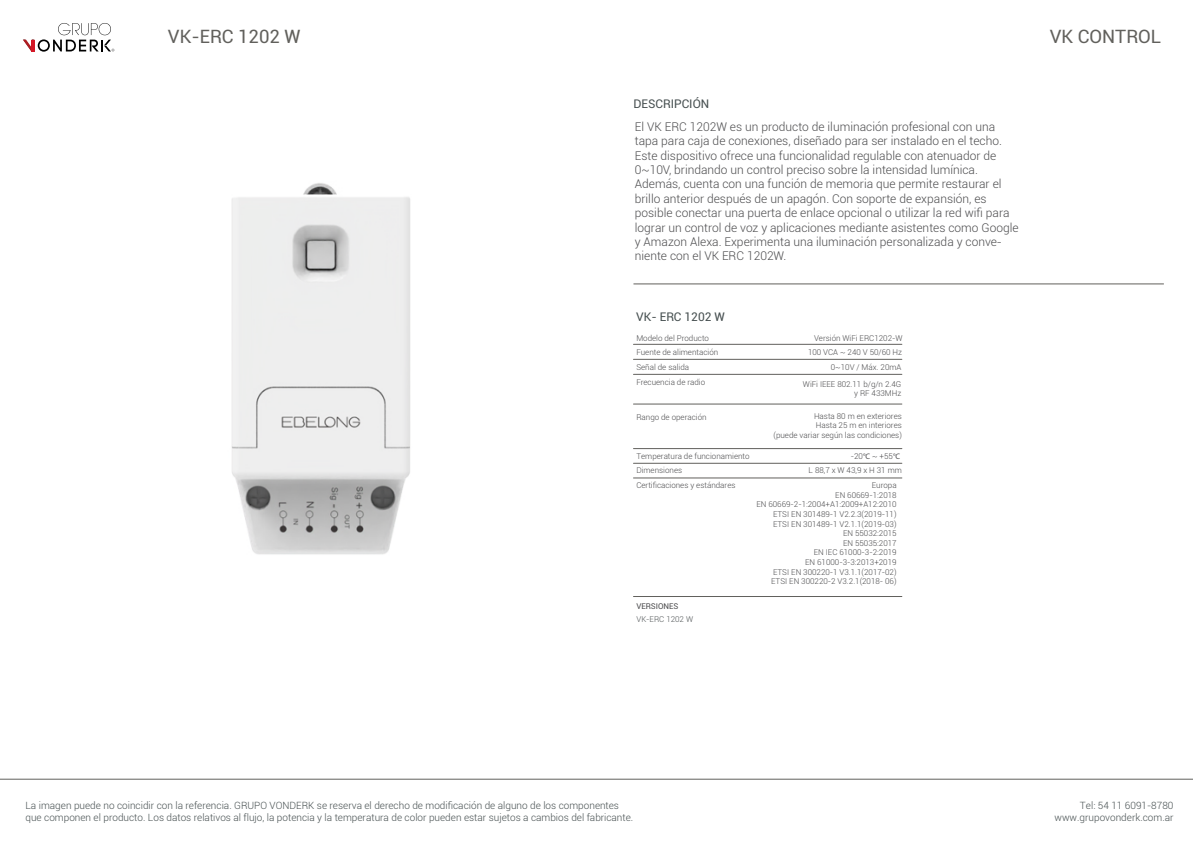
<style>
.page{position:relative;width:1193px;height:844px;background:#fff}
.page>*{position:absolute;margin:0;border:0;box-sizing:border-box;transform-origin:0 0}
.t1{font:18.6px "Roboto";color:#61605c}
.t2{font:300 12px/14.4px "Roboto";color:#4b4b4d}
.t3{font:12px "Roboto";color:#464f50}
.t4{font:300 10px/12px "Roboto";color:#464f50}
.t5{font:300 8px/9.6px "Roboto";color:#4b4b4d;text-align:right}
.t6{font:300 8px "Roboto";color:#4f5455}
.t7{font:8px "Roboto";color:#4b4b4d}
.s1{font-family:"Myriad Pro";font-weight:400}
</style>
<div class="page">
<hr style="left:633px;top:283px;width:531px;height:1px;background:#61605c">
<hr style="left:0;top:778px;width:1193px;height:1px;background:#61605c">
<hr style="left:633px;top:596px;width:269px;height:1px;background:#61605c">
<hr style="left:633px;top:344px;width:269px;height:1px;background:#61605c">
<hr style="left:633px;top:359px;width:269px;height:1px;background:#61605c">
<hr style="left:633px;top:374px;width:269px;height:1px;background:#61605c">
<hr style="left:633px;top:403px;width:269px;height:1px;background:#61605c">
<hr style="left:633px;top:448px;width:269px;height:1px;background:#61605c">
<hr style="left:633px;top:463px;width:269px;height:1px;background:#61605c">
<hr style="left:633px;top:477px;width:269px;height:1px;background:#61605c">
<svg style="left:23px;top:23px;width:91px;height:29px"></svg>
<img style="left:231px;top:183px;width:179px;height:372px">
<h1 class="t1" style="left:168px;top:23px;width:134px">VK-ERC 1202 W</h1>
<h1 class="t1" style="left:1050px;top:23px;width:113px">VK CONTROL</h1>
<h2 class="t3" style="left:633px;top:95px;width:77px">DESCRIPCIÓN</h2>
<p class="t2" style="left:635px;top:119px;width:385px">El VK ERC 1202W es un producto de iluminación profesional con una tapa para caja de conexiones, diseñado para ser instalado en el techo.<br>Este dispositivo ofrece una funcionalidad regulable con atenuador de 0~10V, brindando un control preciso sobre la intensidad lumínica.<br>Además, cuenta con una función de memoria que permite restaurar el brillo anterior después de un apagón. Con soporte de expansión, es posible conectar una puerta de enlace opcional o utilizar la red wifi para lograr un control de voz y aplicaciones mediante asistentes como Google y Amazon Alexa. Experimenta una iluminación personalizada y conve&shy;niente con el VK ERC 1202W.</p>
<h2 class="t3" style="left:636px;top:308px;width:90px">VK- ERC 1202 W</h2>
<p class="t5" style="left:636px;top:330px;width:83px;line-height:14.8px;text-align:left">Modelo del Producto<br>Fuente de alimentación<br>Señal de salida<br>Frecuencia de radio</p>
<p class="t5" style="left:636px;top:411px;width:72px">Rango de operación</p>
<p class="t5" style="left:636px;top:450px;width:115px">Temperatura de funcionamiento</p>
<p class="t5" style="left:808px;top:330px;width:96px;line-height:14.7px">Versión WiFi ERC1202-W<br>100 VCA ~ 240 V 50/60 Hz<br>0~10V / Máx. 20mA</p>
<p class="t5" style="left:803px;top:378px;width:100px">WiFi IEEE 802.11 b/g/n 2.4G y RF 433MHz</p>
<p class="t5" style="left:773px;top:410px;width:130px">Hasta 80 m en exteriores<br>Hasta 25 m en interiores<br>(puede variar según las condiciones)</p>
<p class="t5" style="left:851px;top:450px;width:51px">-20<span class="s1">°C</span> ~ +55<span class="s1">°C</span></p>
<p class="t5" style="left:636px;top:465px;width:47px">Dimensiones</p>
<p class="t5" style="left:808px;top:465px;width:95px">L 88,7 x W 43,9 x H 31 mm</p>
<p class="t5" style="left:636px;top:480px;width:101px">Certificaciones y estándares</p>
<p class="t7" style="left:636px;top:600px;width:43px">VERSIONES</p>
<p class="t6" style="left:636px;top:613px;width:58px">VK-ERC 1202 W</p>
<p class="t5" style="left:756px;top:480px;width:142px">Europa<br>EN 60669-1:2018<br>EN 60669-2-1:2004+A1:2009+A12:2010<br>ETSI EN 301489-1 V2.2.3(2019-11)<br>ETSI EN 301489-1 V2.1.1(2019-03)<br>EN 55032:2015<br>EN 55035:2017<br>EN IEC 61000-3-2:2019<br>EN 61000-3-3:2013+2019<br>ETSI EN 300220-1 V3.1.1(2017-02)<br>ETSI EN 300220-2 V3.2.1(2018- 06)</p>
<p class="t4" style="left:25px;top:799px;width:609px">La imagen puede no coincidir con la referencia. GRUPO VONDERK se reserva el derecho de modificación de alguno de los componentes que componen el producto. Los datos relativos al flujo, la potencia y la temperatura de color pueden estar sujetos a cambios del fabricante.</p>
<p class="t4" style="left:1054px;top:799px;width:121px;text-align:right">Tel: 54 11 6091-8780 www.grupovonderk.com.ar</p>
</div>
